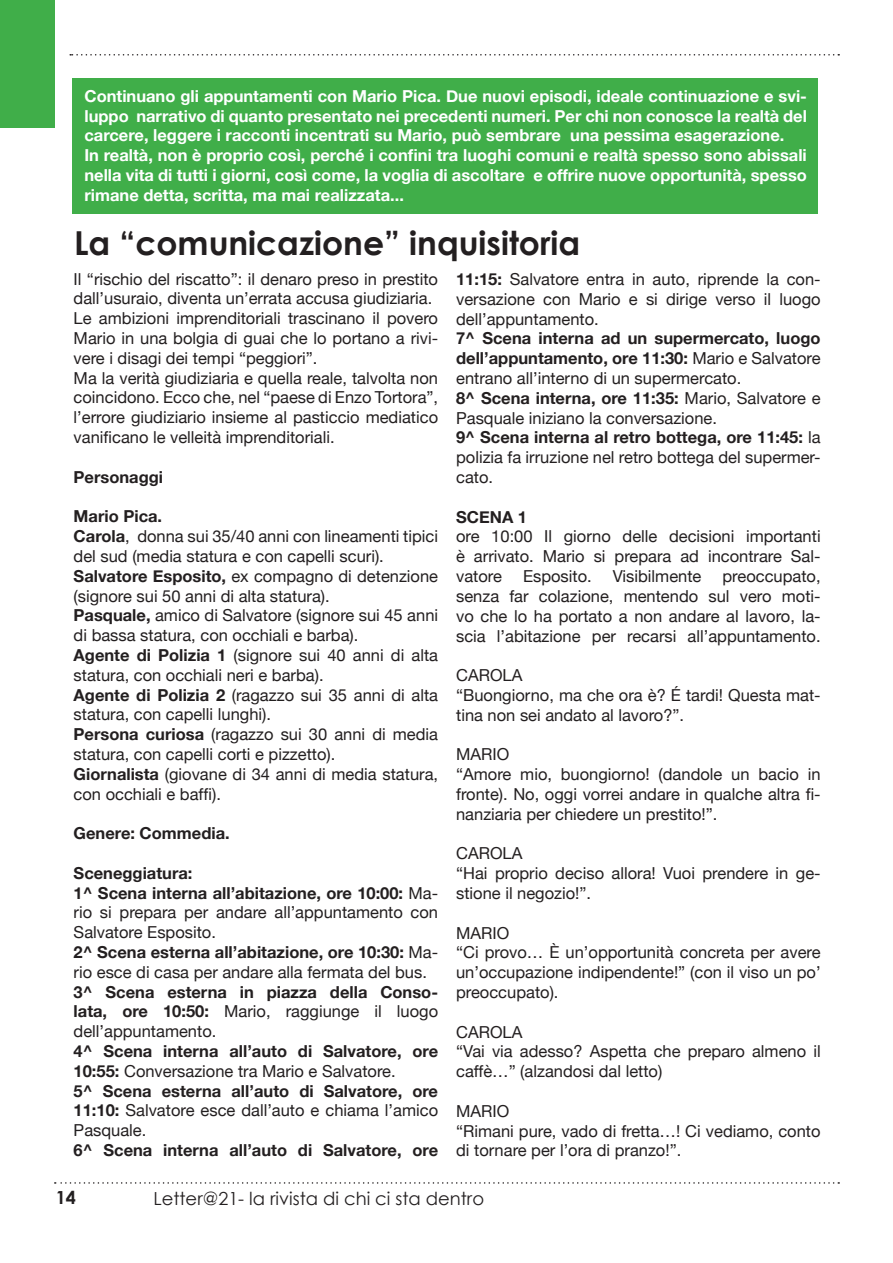
<style>
.page{position:relative;width:893px;height:1263px;background:#fff}
.page>*{position:absolute;margin:0;border:0;box-sizing:border-box;transform-origin:0 0}
.t1{font:700 33px "Century Gothic";color:#231f20}
.t2{font:18px "Century Gothic";color:#231f20}
.t3{font:700 18px "Century Gothic";color:#231f20}
.t4{font:16.5px/19.8px "Helvetica Neue";color:#231f20}
.t5{font:700 16.5px/19.8px "Helvetica Neue";color:#fff}
.t6{font:700 16.5px/19.8px "Helvetica Neue";color:#231f20;text-align:justify}
.s1{font-weight:700}
.s2{font-weight:400}
</style>
<div class="page">
<div style="left:0;top:0;width:54px;height:128px;background:#40ae49"></div>
<svg style="left:70px;top:54px;width:769px;height:2px"></svg>
<svg style="left:55px;top:1182px;width:784px;height:2px"></svg>
<div style="left:73px;top:78px;width:745px;height:135px;background:#40ae49"></div>
<p class="t5" style="left:84px;top:86px;width:724px">Continuano gli appuntamenti con Mario Pica. Due nuovi episodi, ideale continuazione e svi&shy;luppo narrativo di quanto presentato nei precedenti numeri. Per chi non conosce la realtà del carcere, leggere i racconti incentrati su Mario, può sembrare una pessima esagerazione.<br>In realtà, non è proprio così, perché i confini tra luoghi comuni e realtà spesso sono abissali nella vita di tutti i giorni, così come, la voglia di ascoltare e offrire nuove opportunità, spesso rimane detta, scritta, ma mai realizzata...</p>
<h1 class="t1" style="left:74px;top:218px;width:508px">La “comunicazione” inquisitoria</h1>
<p class="t4" style="left:74px;top:269px;width:366px">Il “rischio del riscatto”: il denaro preso in prestito dall’usuraio, diventa un’errata accusa giudiziaria.<br>Le ambizioni imprenditoriali trascinano il povero Mario in una bolgia di guai che lo portano a rivi&shy;vere i disagi dei tempi “peggiori”.<br>Ma la verità giudiziaria e quella reale, talvolta non coincidono. Ecco che, nel “paese di Enzo Tortora”, l’errore giudiziario insieme al pasticcio mediatico vanificano le velleità imprenditoriali.</p>
<p class="t6" style="left:74px;top:466px;width:91px">Personaggi</p>
<p class="t4" style="left:74px;top:506px;width:366px"><span class="s1">Mario Pica.<br>Carola</span>, donna sui 35/40 anni con lineamenti tipici del sud (media statura e con capelli scuri).<br><span class="s1">Salvatore Esposito,</span> ex compagno di detenzione (signore sui 50 anni di alta statura).<br><span class="s1">Pasquale,</span> amico di Salvatore (signore sui 45 anni di bassa statura, con occhiali e barba).<br><span class="s1">Agente di Polizia 1</span> (signore sui 40 anni di alta statura, con occhiali neri e barba).<br><span class="s1">Agente di Polizia 2</span> (ragazzo sui 35 anni di alta statura, con capelli lunghi).<br><span class="s1">Persona curiosa</span> (ragazzo sui 30 anni di media statura, con capelli corti e pizzetto).<br><span class="s1">Giornalista</span> (giovane di 34 anni di media statura, con occhiali e baffi).</p>
<p class="t6" style="left:74px;top:823px;width:158px">Genere: Commedia.</p>
<p class="t4" style="left:74px;top:863px;width:366px"><span class="s1">Sceneggiatura:<br>1^ Scena interna all’abitazione, ore 10:00:</span> Ma&shy;rio si prepara per andare all’appuntamento con Salvatore Esposito.<br><span class="s1">2^ Scena esterna all’abitazione, ore 10:30:</span> Ma&shy;rio esce di casa per andare alla fermata del bus.</p>
<p class="t6" style="left:74px;top:981px;width:366px">3^ Scena esterna in piazza della Conso&shy;lata, ore 10:50: <span class="s2">Mario, raggiunge il luogo dell’appuntamento.</span></p>
<p class="t6" style="left:74px;top:1041px;width:366px;text-align:left">4^ Scena interna all’auto di Salvatore, ore 10:55: <span class="s2">Conversazione tra Mario e Salvatore.<br></span>5^ Scena esterna all’auto di Salvatore, ore 11:10: <span class="s2">Salvatore esce dall’auto e chiama l’amico Pasquale.</span></p>
<p class="t6" style="left:74px;top:1140px;width:366px">6^ Scena interna all’auto di Salvatore, ore</p>
<p class="t4" style="left:456px;top:269px;width:366px;text-align:justify"><span class="s1">11:15:</span> Salvatore entra in auto, riprende la con&shy;versazione con Mario e si dirige verso il luogo dell’appuntamento.</p>
<p class="t4" style="left:456px;top:328px;width:366px"><span class="s1">7^ Scena interna ad un supermercato, luogo dell’appuntamento, ore 11:30:</span> Mario e Salvatore entrano all’interno di un supermercato.<br><span class="s1">8^ Scena interna, ore 11:35:</span> Mario, Salvatore e Pasquale iniziano la conversazione.<br><span class="s1">9^ Scena interna al retro bottega, ore 11:45:</span> la polizia fa irruzione nel retro bottega del supermer&shy;cato.</p>
<p class="t6" style="left:456px;top:506px;width:72px">SCENA 1</p>
<p class="t4" style="left:456px;top:526px;width:366px;text-align:justify">ore 10:00 Il giorno delle decisioni importanti è arrivato. Mario si prepara ad incontrare Sal&shy;vatore</p>
<p class="t4" style="left:523px;top:566px;width:70px">Esposito.</p>
<p class="t4" style="left:613px;top:566px;width:90px">Visibilmente</p>
<p class="t4" style="left:456px;top:566px;width:366px;text-align:justify;text-indent:266px">preoccupato, senza far colazione, mentendo sul vero moti&shy;vo che lo ha portato a non andare al lavoro, la&shy;scia l’abitazione per recarsi all’appuntamento.</p>
<p class="t4" style="left:456px;top:665px;width:366px">CAROLA<br>“Buongiorno, ma che ora è? É tardi! Questa mat&shy;tina non sei andato al lavoro?”.</p>
<p class="t4" style="left:456px;top:744px;width:366px">MARIO<br>“Amore mio, buongiorno! (dandole un bacio in fronte). No, oggi vorrei andare in qualche altra fi&shy;nanziaria per chiedere un prestito!”.</p>
<p class="t4" style="left:456px;top:843px;width:366px">CAROLA<br>“Hai proprio deciso allora! Vuoi prendere in ge&shy;stione il negozio!”.</p>
<p class="t4" style="left:456px;top:922px;width:366px">MARIO<br>“Ci provo… È un’opportunità concreta per avere un’occupazione indipendente!” (con il viso un po’ preoccupato).</p>
<p class="t4" style="left:456px;top:1021px;width:366px">CAROLA<br>“Vai via adesso? Aspetta che preparo almeno il caffè…” (alzandosi dal letto)</p>
<p class="t4" style="left:456px;top:1101px;width:366px">MARIO<br>“Rimani pure, vado di fretta…! Ci vediamo, conto di tornare per l’ora di pranzo!”.</p>
<p class="t3" style="left:56px;top:1183px;width:22px">14</p>
<p class="t2" style="left:153px;top:1185px;width:332px">Letter@21- la rivista di chi ci sta dentro</p>
</div>
